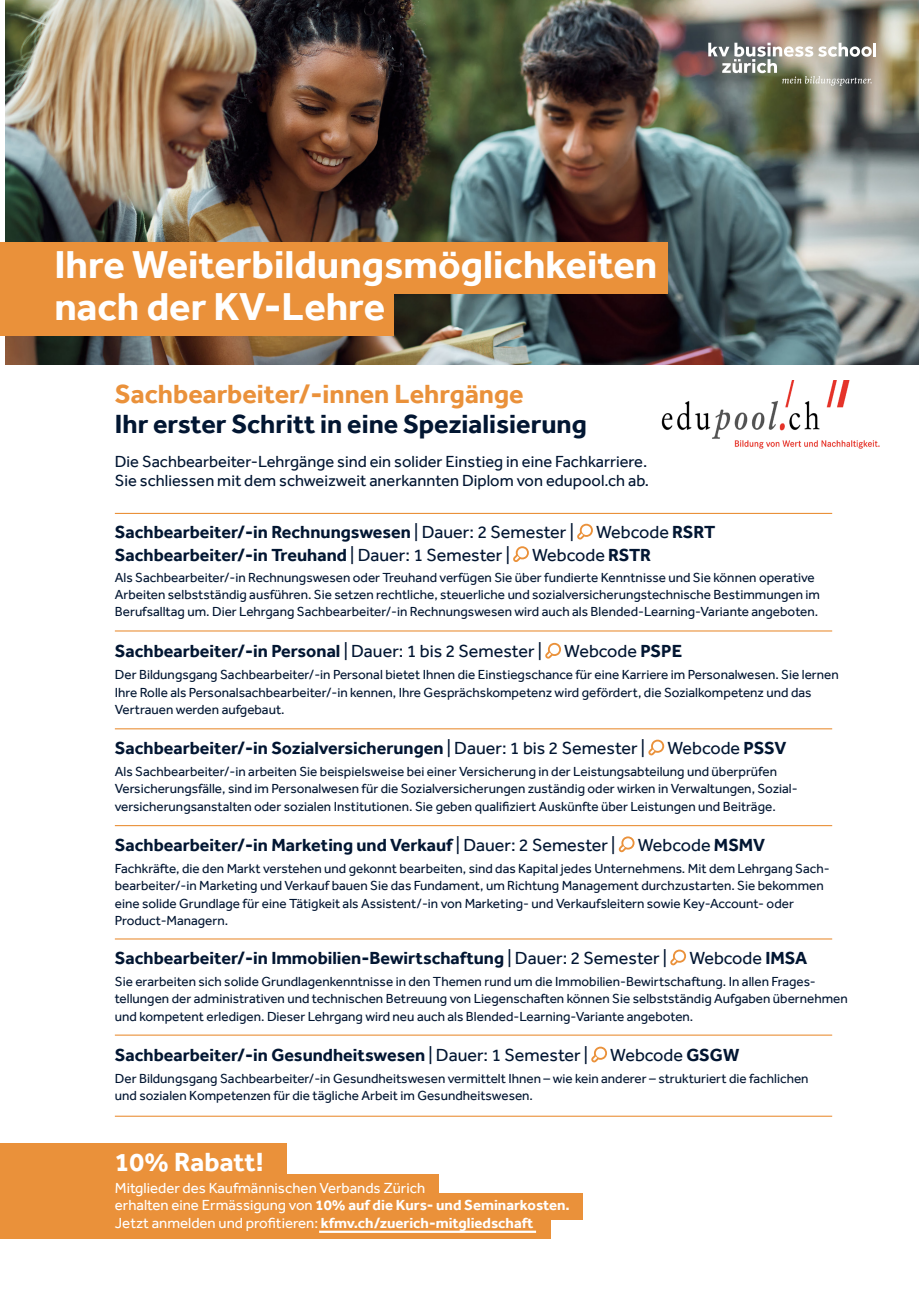
<style>
.page{position:relative;width:919px;height:1289px;background:#fff}
.page>*{position:absolute;margin:0;border:0;box-sizing:border-box;transform-origin:0 0}
.t1{font:700 40.05px/42.6px "Effra";color:#fff}
.t2{font:700 27px "Effra";color:#021632}
.t3{font:700 27px "Effra";color:#ea913a}
.t4{font:700 27px "Effra";color:#fff}
.t5{font:700 18px "Effra";color:#021632}
.t6{font:16.5px/19.5px "Effra";color:#021632}
.t7{font:15px/17.2px "Effra";color:#fff}
.t8{font:700 15px "Effra";color:#fff}
.t9{font:13.5px/17.2px "Effra";color:#021632}
.s1{font-weight:400}
.s2{font-weight:700}
</style>
<div class="page">
<img style="left:5px;top:0;width:913px;height:364px">
<div style="left:0;top:242px;width:668px;height:51px;background:#ea913a"></div>
<div style="left:0;top:285px;width:393px;height:51px;background:#ea913a"></div>
<svg style="left:708px;top:43px;width:168px;height:43px"></svg>
<svg style="left:577px;top:524px;width:16px;height:15px"></svg>
<svg style="left:513px;top:546px;width:16px;height:16px"></svg>
<svg style="left:545px;top:643px;width:16px;height:15px"></svg>
<svg style="left:648px;top:739px;width:16px;height:16px"></svg>
<svg style="left:618px;top:836px;width:16px;height:16px"></svg>
<svg style="left:670px;top:949px;width:16px;height:16px"></svg>
<svg style="left:591px;top:1046px;width:16px;height:16px"></svg>
<img style="left:661px;top:381px;width:218px;height:68px">
<hr style="left:115px;top:513px;width:717px;height:1px;background:#ea913a">
<hr style="left:115px;top:630px;width:717px;height:1px;background:#ea913a">
<hr style="left:115px;top:728px;width:717px;height:1px;background:#ea913a">
<hr style="left:115px;top:825px;width:717px;height:1px;background:#ea913a">
<hr style="left:115px;top:938px;width:717px;height:1px;background:#ea913a">
<hr style="left:115px;top:1034px;width:717px;height:1px;background:#ea913a">
<hr style="left:115px;top:1115px;width:717px;height:1px;background:#ea913a">
<div style="left:0;top:1143px;width:287px;height:39px;background:#ea913a"></div>
<div style="left:0;top:1174px;width:438px;height:26px;background:#ea913a"></div>
<div style="left:0;top:1193px;width:583px;height:27px;background:#ea913a"></div>
<div style="left:0;top:1211px;width:550px;height:27px;background:#ea913a"></div>
<hr style="left:319px;top:1230px;width:217px;height:2px;background:#fff">
<p class="t1" style="left:54px;top:242px;width:604px">Ihre Weiterbildungsmöglichkeiten nach der KV-Lehre</p>
<p class="t3" style="left:115px;top:377px;width:410px">Sachbearbeiter/-innen Lehrgänge</p>
<p class="t2" style="left:115px;top:407px;width:473px">Ihr erster Schritt in eine Spezialisierung</p>
<p class="t6" style="left:115px;top:451px;width:535px">Die Sachbearbeiter-Lehrgänge sind ein solider Einstieg in eine Fachkarriere.<br>Sie schliessen mit dem schweizweit anerkannten Diplom von edupool.ch ab.</p>
<p class="t5" style="left:115px;top:521px;width:602px">Sachbearbeiter/-in Rechnungswesen <span class="s1">| Dauer: 2 Semester | Webcode</span> RSRT</p>
<p class="t5" style="left:115px;top:543px;width:538px">Sachbearbeiter/-in Treuhand <span class="s1">| Dauer: 1 Semester | Webcode</span> RSTR</p>
<p class="t9" style="left:115px;top:568px;width:706px">Als Sachbearbeiter/-in Rechnungswesen oder Treuhand verfügen Sie über fundierte Kenntnisse und Sie können operative<br>Arbeiten selbstständig ausführen. Sie setzen rechtliche, steuerliche und sozialversicherungstechnische Bestimmungen im<br>Berufsalltag um. Dier Lehrgang Sachbearbeiter/-in Rechnungswesen wird auch als Blended-Learning-Variante angeboten.</p>
<p class="t5" style="left:115px;top:640px;width:568px">Sachbearbeiter/-in Personal <span class="s1">| Dauer: 1 bis 2 Semester | Webcode</span> PSPE</p>
<p class="t9" style="left:115px;top:666px;width:725px">Der Bildungsgang Sachbearbeiter/-in Personal bietet Ihnen die Einstiegschance für eine Karriere im Personalwesen. Sie lernen<br>Ihre Rolle als Personalsachbearbeiter/-in kennen, Ihre Gesprächskompetenz wird gefördert, die Sozialkompetenz und das<br>Vertrauen werden aufgebaut.</p>
<p class="t5" style="left:115px;top:737px;width:673px">Sachbearbeiter/-in Sozialversicherungen <span class="s1">| Dauer: 1 bis 2 Semester | Webcode</span> PSSV</p>
<p class="t9" style="left:115px;top:763px;width:684px">Als Sachbearbeiter/-in arbeiten Sie beispielsweise bei einer Versicherung in der Leistungsabteilung und überprüfen<br>Versicherungsfälle, sind im Personalwesen für die Sozialversicherungen zuständig oder wirken in Verwaltungen, Sozial&shy;versicherungsanstalten oder sozialen Institutionen. Sie geben qualifiziert Auskünfte über Leistungen und Beiträge.</p>
<p class="t5" style="left:115px;top:833px;width:651px">Sachbearbeiter/-in Marketing und Verkauf <span class="s1">| Dauer: 2 Semester | Webcode</span> MSMV</p>
<p class="t9" style="left:115px;top:859px;width:716px">Fachkräfte, die den Markt verstehen und gekonnt bearbeiten, sind das Kapital jedes Unternehmens. Mit dem Lehrgang Sach&shy;bearbeiter/-in Marketing und Verkauf bauen Sie das Fundament, um Richtung Management durchzustarten. Sie bekommen eine solide Grundlage für eine Tätigkeit als Assistent/-in von Marketing- und Verkaufsleitern sowie Key-Account- oder Product-Managern.</p>
<p class="t5" style="left:115px;top:946px;width:694px">Sachbearbeiter/-in Immobilien-Bewirtschaftung <span class="s1">| Dauer: 2 Semester | Webcode</span> IMSA</p>
<p class="t9" style="left:115px;top:972px;width:734px">Sie erarbeiten sich solide Grundlagenkenntnisse in den Themen rund um die Immobilien-Bewirtschaftung. In allen Frages&shy;tellungen der administrativen und technischen Betreuung von Liegenschaften können Sie selbstständig Aufgaben übernehmen und kompetent erledigen. Dieser Lehrgang wird neu auch als Blended-Learning-Variante angeboten.</p>
<p class="t5" style="left:115px;top:1043px;width:626px">Sachbearbeiter/-in Gesundheitswesen <span class="s1">| Dauer: 1 Semester | Webcode</span> GSGW</p>
<p class="t9" style="left:115px;top:1069px;width:695px">Der Bildungsgang Sachbearbeiter/-in Gesundheitswesen vermittelt Ihnen – wie kein anderer – strukturiert die fachlichen und sozialen Kompetenzen für die tägliche Arbeit im Gesundheitswesen.</p>
<p class="t4" style="left:115px;top:1145px;width:150px">10% Rabatt!</p>
<p class="t7" style="left:115px;top:1179px;width:456px">Mitglieder des Kaufmännischen Verbands Zürich<br>erhalten eine Ermässigung von <span class="s2">10% auf die Kurs- und Seminarkosten.</span></p>
<p class="t8" style="left:115px;top:1213px;width:420px"><span class="s1">Jetzt anmelden und profitieren:</span> kfmv.ch/zuerich-mitgliedschaft</p>
</div>
